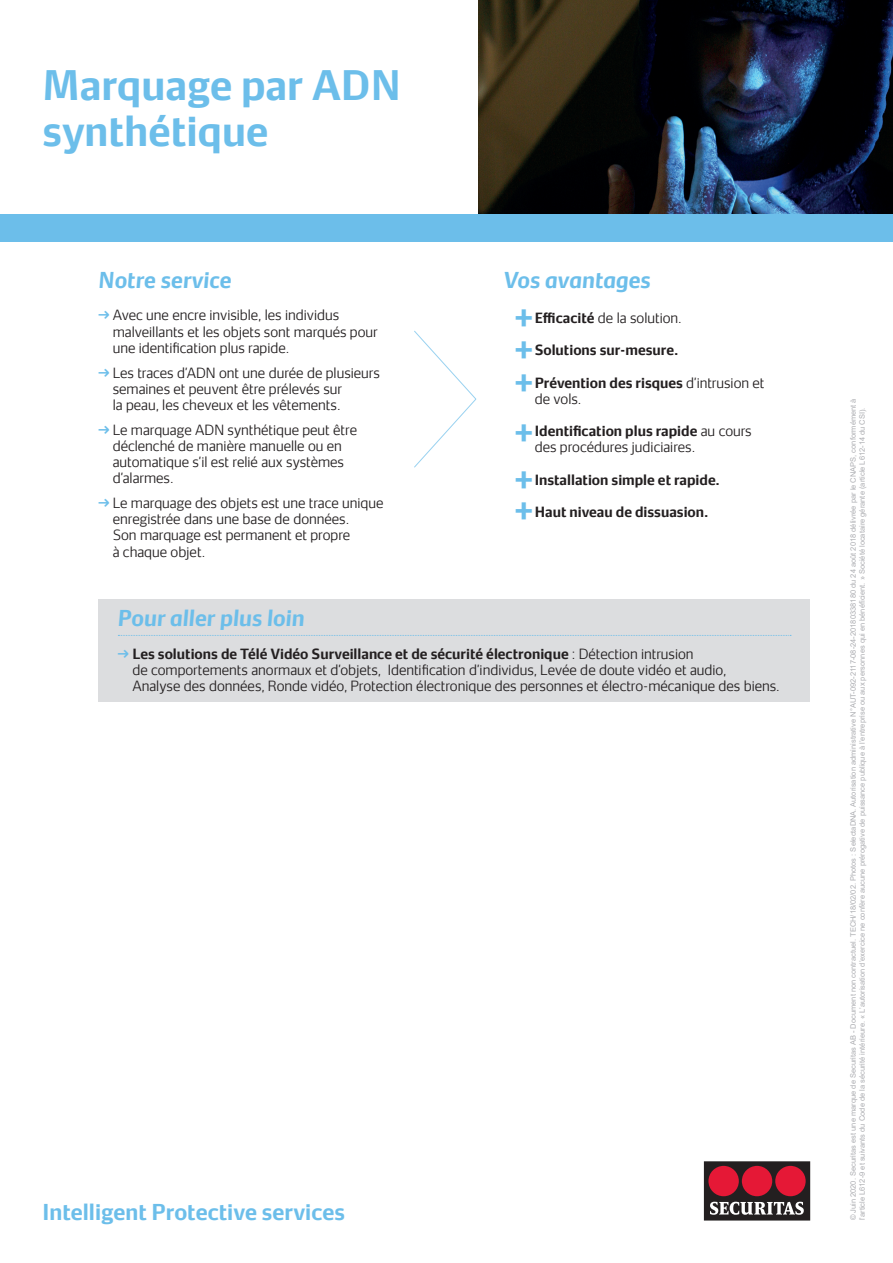
<style>
.page{position:relative;width:893px;height:1263px;background:#fff}
.page>*{position:absolute;margin:0;border:0;box-sizing:border-box;transform-origin:0 0}
.t1{font:700 39px/46.8px "Securitas Sans TT";color:#6cbeea}
.t2{font:700 33px/32.7px "Securitas Sans TT";color:#6cbeea;text-align:justify}
.t3{font:italic 700 21px "Securitas Sans TT";color:#6cbeea}
.t4{font:700 21px "Securitas Sans TT";color:#6cbeea}
.t5{font:300 13.5px/16.2px "Securitas Sans TT";color:#231f20}
.t6{font:700 13.5px/16.2px "Securitas Sans TT";color:#231f20}
.t7{font:7.5px/9px "Arial";color:#adaeb2}
.s1{font-weight:700;color:#6cbeea}
.s2{font-weight:700}
.s3{font-weight:300}
</style>
<div class="page">
<img style="left:479px;top:0;width:414px;height:214px">
<div style="left:99px;top:599px;width:711px;height:102px;background:#dcdddf"></div>
<svg style="left:118px;top:635px;width:673px;height:1px"></svg>
<div style="left:0;top:214px;width:893px;height:28px;background:#6cbeea"></div>
<svg style="left:704px;top:1161px;width:106px;height:59px;background:#7c333e"></svg>
<svg style="left:414px;top:330px;width:63px;height:138px"></svg>
<h1 class="t1" style="left:43px;top:57px;width:360px">Marquage par ADN synthétique</h1>
<h3 class="t3" style="left:99px;top:262px;width:135px">Notre service</h3>
<p class="t5" style="left:113px;top:306px;width:266px;text-indent:-14px"><span class="s1">→</span> Avec une encre invisible, les individus malveillants et les objets sont marqués pour une identification plus rapide.</p>
<p class="t5" style="left:113px;top:363px;width:269px;text-indent:-14px"><span class="s1">→</span> Les traces d’ADN ont une durée de plusieurs semaines et peuvent être prélevés sur<br>la peau, les cheveux et les vêtements.</p>
<p class="t5" style="left:113px;top:420px;width:246px;text-indent:-14px"><span class="s1">→</span> Le marquage ADN synthétique peut être déclenché de manière manuelle ou en automatique s’il est relié aux systèmes d’alarmes.</p>
<p class="t5" style="left:113px;top:493px;width:272px;text-indent:-14px"><span class="s1">→</span> Le marquage des objets est une trace unique enregistrée dans une base de données.<br>Son marquage est permanent et propre<br>à chaque objet.</p>
<h3 class="t3" style="left:503px;top:262px;width:149px">Vos avantages</h3>
<p class="t5" style="left:535px;top:308px;width:149px"><span class="s2">Efficacité</span> de la solution.</p>
<p class="t6" style="left:535px;top:340px;width:145px">Solutions sur-mesure.</p>
<p class="t6" style="left:535px;top:373px;width:231px">Prévention des risques <span class="s3">d’intrusion et de vols.</span></p>
<p class="t5" style="left:535px;top:421px;width:219px"><span class="s2">Identification plus rapide</span> au cours des procédures judiciaires.</p>
<p class="t6" style="left:535px;top:470px;width:187px">Installation simple et rapide.</p>
<p class="t6" style="left:535px;top:502px;width:175px">Haut niveau de dissuasion.</p>
<h2 class="t2" style="left:513px;top:297px;width:22px">+ + +</h2>
<h2 class="t2" style="left:513px;top:412px;width:22px">+</h2>
<h2 class="t2" style="left:513px;top:459px;width:22px">+</h2>
<h2 class="t2" style="left:513px;top:490px;width:22px">+</h2>
<h3 class="t3" style="left:118px;top:600px;width:188px">Pour aller plus loin</h3>
<p class="t5" style="left:132px;top:644px;width:649px;text-indent:-14px"><span class="s1">→</span> <span class="s2">Les solutions de Télé Vidéo Surveillance et de sécurité électronique</span> : Détection intrusion<br>de comportements anormaux et d’objets, Identification d’individus, Levée de doute vidéo et audio,<br>Analyse des données, Ronde vidéo, Protection électronique des personnes et électro-mécanique des biens.</p>
<h3 class="t4" style="left:43px;top:1194px;width:304px">Intelligent Protective services</h3>
<p class="t7" style="left:849px;top:1220px;width:824px;rotate:-90deg">© Juin 2020. Securitas est une marque de Securitas AB - Document non contractuel. TECH/18/02/02. Photos : SelectaDNA. Autorisation administrative N°AUT-092-2117-08-24-20180338180 du 24 août 2018 délivrée par le CNAPS, conformément à l’article L612-9 et suivants du Code de la sécurité intérieure. « L’autorisation d’exercice ne confère aucune prérogative de puissance publique à l’entreprise ou aux personnes qui en bénéficient. » Société locataire gérante (article L612-14 du CSI).</p>
</div>
